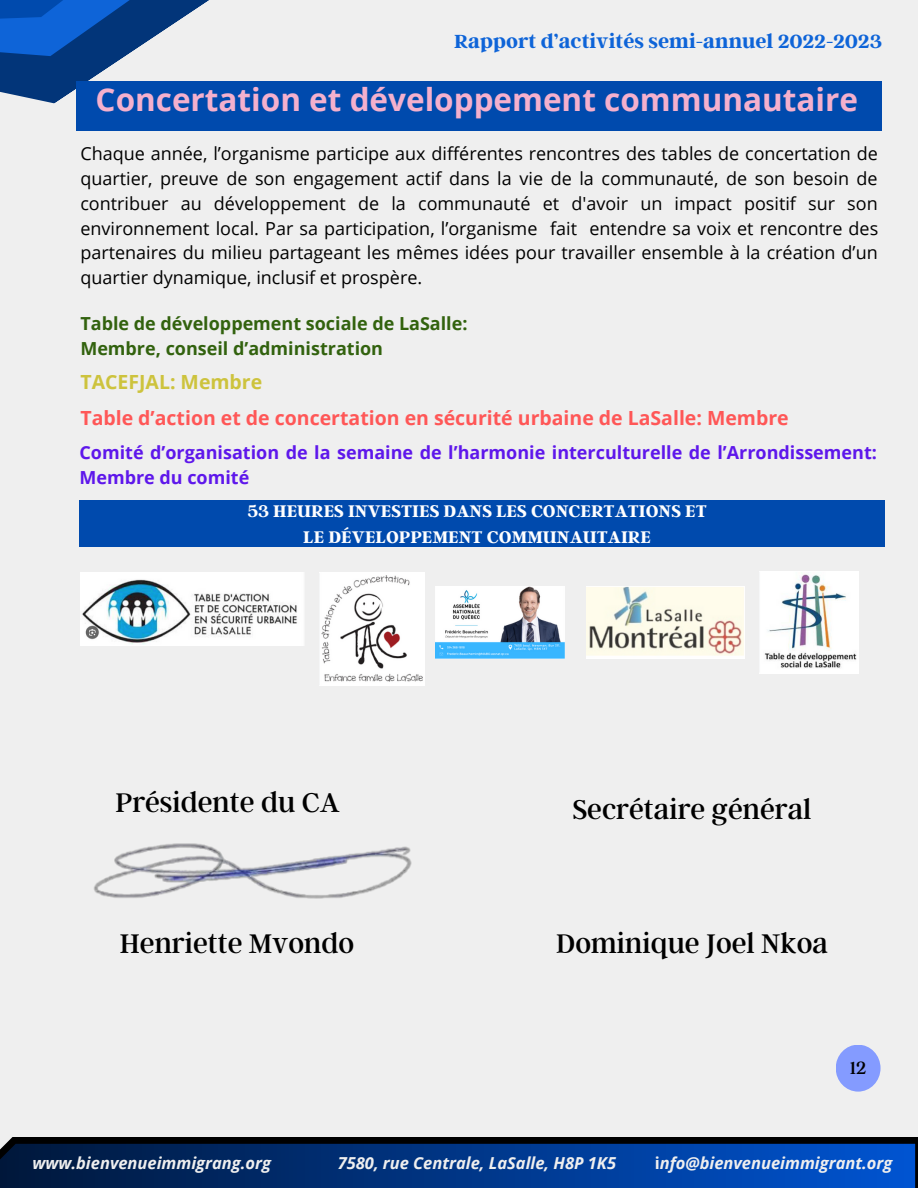
<style>
.page{position:relative;width:918px;height:1188px;background:#efefef}
.page>*{position:absolute;margin:0;border:0;box-sizing:border-box;transform-origin:0 0}
.t1{font:700 31.5px "Open Sans";color:#f4b0cd}
.t2{font:30px "Argent CF";color:#000}
.t3{font:700 21.15px "Argent CF";color:#0e64d8}
.t4{font:19.65px "Argent CF";color:#000}
.t5{font:700 19.5px "Open Sans";color:#ff5757}
.t6{font:700 19.5px "Open Sans";color:#cdc33d}
.t7{font:700 18.75px/25.8px "Argent CF";color:#fff;text-align:center}
.t8{font:18px/24.8px "Open Sans";color:#000;text-align:justify}
.t9{font:700 18px/24.8px "Open Sans";color:#5e17eb}
.t10{font:700 18px/24.8px "Open Sans";color:#32620e}
.t11{font:italic 700 16.5px "Open Sans";color:#efefef}
.s1{font-style:normal}
</style>
<div class="page">
<svg style="left:0;top:0;width:209px;height:131px"></svg>
<div style="left:77px;top:81px;width:805px;height:50px;background:#004aad"></div>
<div style="left:79px;top:500px;width:806px;height:47px;background:#004aad"></div>
<img style="left:80px;top:573px;width:224px;height:73px">
<img style="left:760px;top:571px;width:99px;height:102px">
<img style="left:320px;top:573px;width:105px;height:112px">
<img style="left:586px;top:586px;width:159px;height:72px">
<img style="left:436px;top:586px;width:129px;height:72px">
<svg style="left:0;top:1137px;width:918px;height:51px;background:#002e74"></svg>
<div style="left:836px;top:1045px;width:45px;height:47px;background:#849bff;border-radius:50%"></div>
<img style="left:93px;top:843px;width:319px;height:56px">
<h3 class="t3" style="left:454px;top:28px;width:429px">Rapport d’activités semi-annuel 2022-2023</h3>
<h4 class="t1" style="left:96px;top:77px;width:764px">Concertation et développement communautaire</h4>
<p class="t8" style="left:80px;top:141px;width:799px">Chaque année, l’organisme participe aux différentes rencontres des tables de concertation de quartier, preuve de son engagement actif dans la vie de la communauté, de son besoin de contribuer au développement de la communauté et d'avoir un impact positif sur son environnement local. Par sa participation, l’organisme fait entendre sa voix et rencontre des partenaires du milieu partageant les mêmes idées pour travailler ensemble à la création d’un quartier dynamique, inclusif et prospère.</p>
<p class="t10" style="left:80px;top:311px;width:389px">Table de développement sociale de LaSalle:<br>Membre, conseil d’administration</p>
<p class="t6" style="left:80px;top:368px;width:183px">TACEFJAL: Membre</p>
<p class="t5" style="left:80px;top:404px;width:710px">Table d’action et de concertation en sécurité urbaine de LaSalle: Membre</p>
<p class="t9" style="left:79px;top:440px;width:799px">Comité d’organisation de la semaine de l’harmonie interculturelle de l’Arrondissement:<br>Membre du comité</p>
<h5 class="t7" style="left:247px;top:497px;width:461px">53 HEURES INVESTIES DANS LES CONCERTATIONS ET<br>LE DÉVELOPPEMENT COMMUNAUTAIRE</h5>
<h2 class="t2" style="left:115px;top:783px;width:226px">Présidente du CA</h2>
<h2 class="t2" style="left:573px;top:790px;width:240px">Secrétaire général</h2>
<h2 class="t2" style="left:120px;top:924px;width:236px">Henriette Mvondo</h2>
<h2 class="t2" style="left:556px;top:924px;width:273px">Dominique Joel Nkoa</h2>
<h3 class="t4" style="left:850px;top:1055px;width:18px">12</h3>
<p class="t11" style="left:32px;top:1151px;width:240px">www.bienvenueimmigrang.org</p>
<p class="t11" style="left:338px;top:1151px;width:280px">7580, rue Centrale, LaSalle, H8P 1K5</p>
<p class="t11" style="left:655px;top:1151px;width:239px"><span class="s1">i</span>nfo@bienvenueimmigrant.org</p>
</div>
